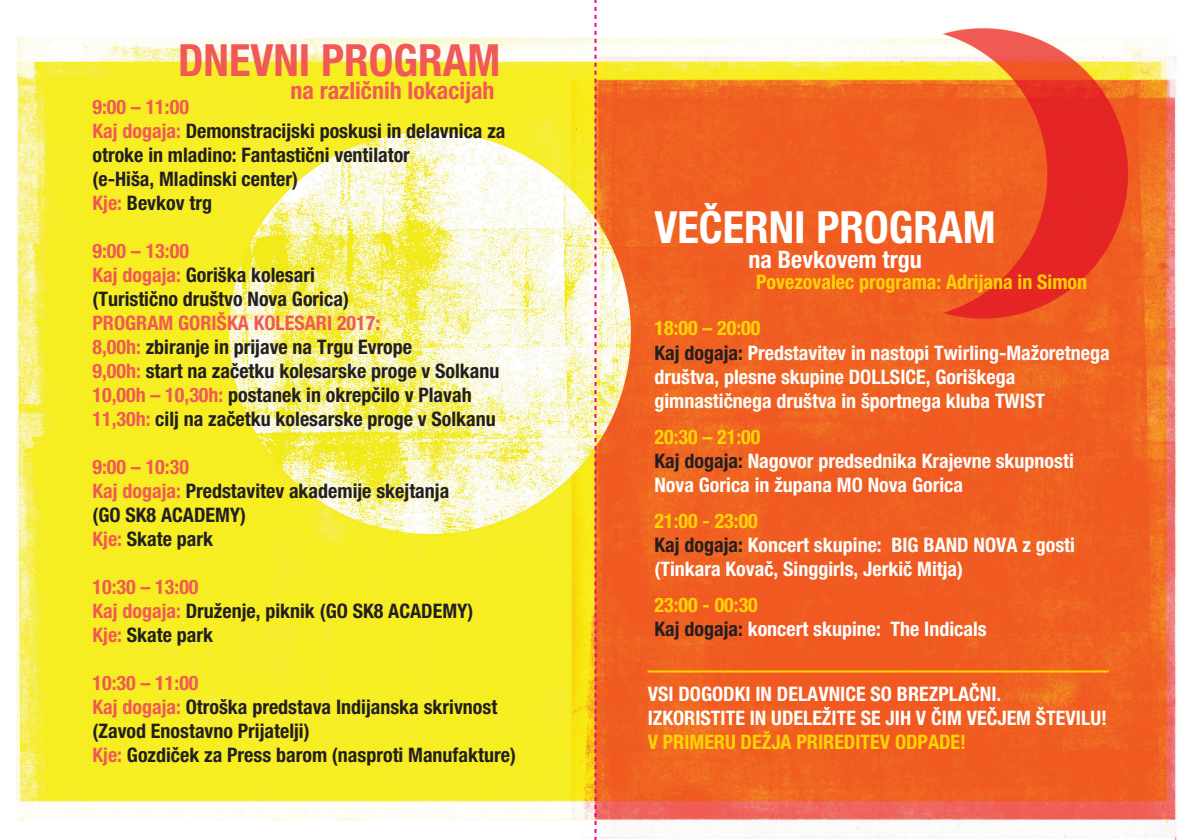
<style>
.page{position:relative;width:1191px;height:840px;background:#fff}
.page>*{position:absolute;margin:0;border:0;box-sizing:border-box;transform-origin:0 0}
.t1{font:700 condensed 44.4px "Helvetica Neue LT Pro";color:#fff}
.t2{font:700 condensed 44.4px "Helvetica Neue LT Pro";color:#f05956}
.t3{font:700 condensed 24px "Helvetica Neue LT Pro";color:#f05956}
.t4{font:700 condensed 24px "Helvetica Neue LT Pro";color:#fff}
.t5{font:700 condensed 20px/24px "Helvetica Neue LT Pro";color:#231f20}
.t6{font:700 condensed 20px/24px "Helvetica Neue LT Pro";color:#fff}
.t7{font:700 condensed 20px "Helvetica Neue LT Pro";color:#fed304}
.s1{color:#f05956}
.s2{color:#fed304}
.s3{color:#231f20}
</style>
<div class="page">
<img style="left:16px;top:0;width:1161px;height:839px">
<hr style="left:647px;top:670px;width:461px;height:2px;background:#fed304">
<svg style="left:594px;top:0;width:2px;height:839px;background:#f27d74"></svg>
<h1 class="t2" style="left:178px;top:33px;width:324px">DNEVNI PROGRAM</h1>
<p class="t3" style="left:290px;top:76px;width:206px">na različnih lokacijah</p>
<p class="t5" style="left:92px;top:94px;width:414px"><span class="s1">9:00 – 11:00<br>Kaj dogaja:</span> Demonstracijski poskusi in delavnica za otroke in mladino: Fantastični ventilator<br>(e-Hiša, Mladinski center)<br><span class="s1">Kje:</span> Bevkov trg</p>
<p class="t5" style="left:92px;top:238px;width:258px"><span class="s1">9:00 – 13:00<br>Kaj dogaja:</span> Goriška kolesari (Turistično društvo Nova Gorica)</p>
<p class="t5" style="left:92px;top:310px;width:408px"><span class="s1">PROGRAM GORIŠKA KOLESARI 2017:<br>8,00h:</span> zbiranje in prijave na Trgu Evrope<br><span class="s1">9,00h:</span> start na začetku kolesarske proge v Solkanu <span class="s1">10,00h – 10,30h:</span> postanek in okrepčilo v Plavah <span class="s1">11,30h:</span> cilj na začetku kolesarske proge v Solkanu</p>
<p class="t5" style="left:92px;top:454px;width:358px"><span class="s1">9:00 – 10:30<br>Kaj dogaja:</span> Predstavitev akademije skejtanja (GO SK8 ACADEMY)<br><span class="s1">Kje:</span> Skate park</p>
<p class="t5" style="left:92px;top:574px;width:382px"><span class="s1">10:30 – 13:00<br>Kaj dogaja:</span> Druženje, piknik (GO SK8 ACADEMY)<br><span class="s1">Kje:</span> Skate park</p>
<p class="t5" style="left:92px;top:670px;width:425px"><span class="s1">10:30 – 11:00<br>Kaj dogaja:</span> Otroška predstava Indijanska skrivnost (Zavod Enostavno Prijatelji)<br><span class="s1">Kje:</span> Gozdiček za Press barom (nasproti Manufakture)</p>
<p class="t6" style="left:647px;top:681px;width:461px">VSI DOGODKI IN DELAVNICE SO BREZPLAČNI.<br>IZKORISTITE IN UDELEŽITE SE JIH V ČIM VEČJEM ŠTEVILU!</p>
<h1 class="t1" style="left:654px;top:200px;width:343px">VEČERNI PROGRAM</h1>
<p class="t4" style="left:748px;top:245px;width:174px">na Bevkovem trgu</p>
<p class="t7" style="left:756px;top:270px;width:332px">Povezovalec programa: Adrijana in Simon</p>
<p class="t6" style="left:654px;top:316px;width:457px"><span class="s2">18:00 – 20:00<br></span><span class="s3">Kaj dogaja:</span> Predstavitev in nastopi Twirling-Mažoretnega društva, plesne skupine DOLLSICE, Goriškega gimnastičnega društva in športnega kluba TWIST</p>
<p class="t6" style="left:654px;top:424px;width:421px"><span class="s2">20:30 – 21:00<br></span><span class="s3">Kaj dogaja:</span> Nagovor predsednika Krajevne skupnosti<br>Nova Gorica in župana MO Nova Gorica</p>
<p class="t6" style="left:654px;top:508px;width:422px"><span class="s2">21:00 - 23:00<br></span><span class="s3">Kaj dogaja:</span> Koncert skupine: BIG BAND NOVA z gosti (Tinkara Kovač, Singgirls, Jerkič Mitja)</p>
<p class="t6" style="left:654px;top:592px;width:334px"><span class="s2">23:00 - 00:30<br></span><span class="s3">Kaj dogaja:</span> koncert skupine: The Indicals</p>
<p class="t7" style="left:647px;top:729px;width:320px">V PRIMERU DEŽJA PRIREDITEV ODPADE!</p>
</div>
